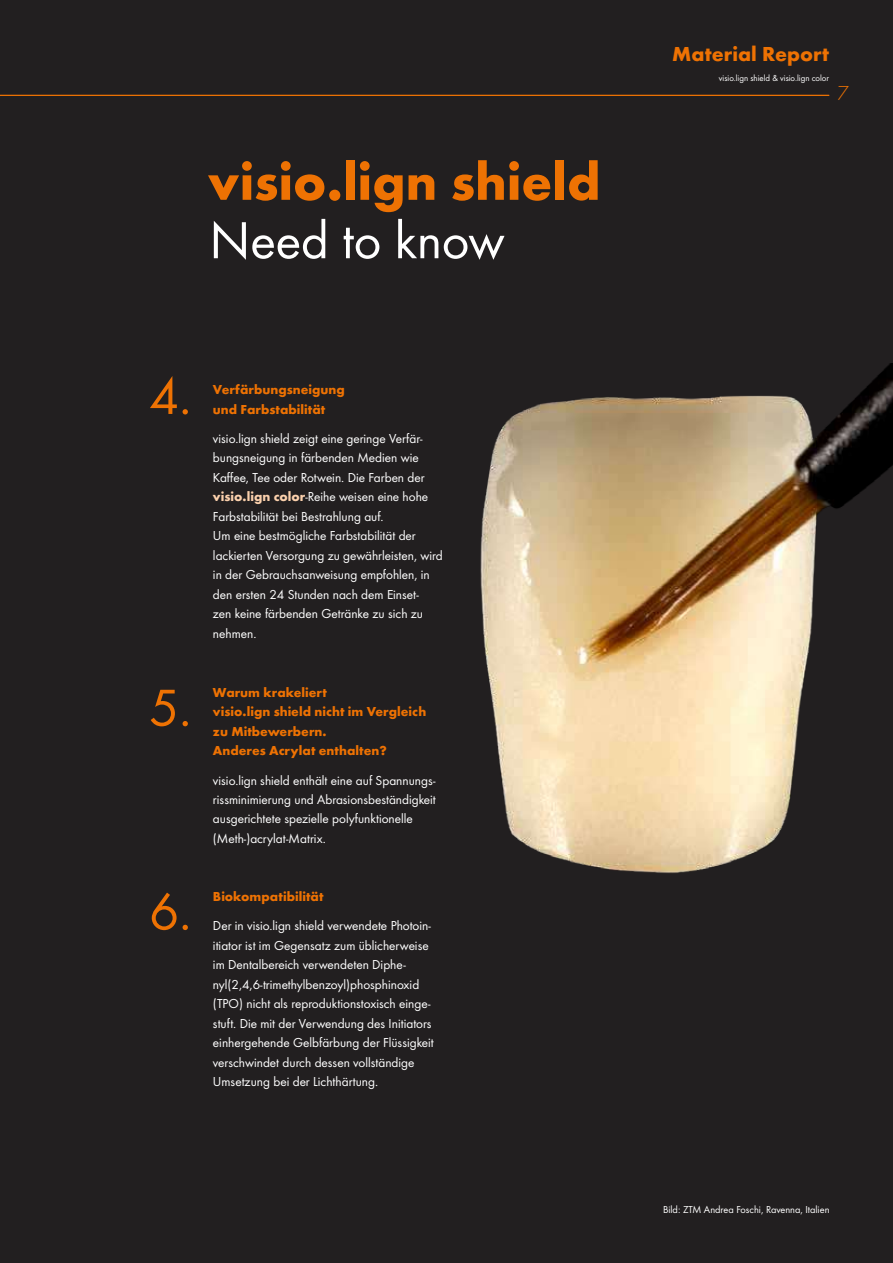
<style>
.page{position:relative;width:893px;height:1263px;background:#221f20}
.page>*{position:absolute;margin:0;border:0;box-sizing:border-box;transform-origin:0 0}
.t1{font:700 54px "Futura";color:#ee7203}
.t2{font:54px "Futura Boo";color:#fff}
.t3{font:54px "Futura Boo";color:#ee7203}
.t4{font:700 21px "Futura";color:#ee7203}
.t5{font:300 21px "Futura";color:#ee7203}
.t6{font:13.5px/19.5px "Futura Boo";color:#fff}
.t7{font:700 13.5px/19.5px "Futura";color:#ee7203}
.t8{font:10.5px "Futura Boo";color:#fff}
.t9{font:9px "Futura Boo";color:#fff}
.s1{font-family:"Futura";font-weight:700;color:#fcd1ad}
</style>
<div class="page">
<img style="left:387px;top:364px;width:506px;height:541px">
<hr style="left:0;top:95px;width:829px;height:1px;background:#ee7203">
<h1 class="t1" style="left:208px;top:159px;width:394px">visio.lign shield</h1>
<h1 class="t2" style="left:209px;top:212px;width:297px">Need to know</h1>
<h1 class="t3" style="left:149px;top:368px;width:44px">4.</h1>
<h1 class="t3" style="left:149px;top:680px;width:44px">5.</h1>
<p class="t7" style="left:213px;top:381px;width:133px">Verfärbungsneigung und Farbstabilität</p>
<p class="t6" style="left:213px;top:429px;width:231px">visio.lign shield zeigt eine geringe Verfär&shy;bungsneigung in färbenden Medien wie Kaffee, Tee oder Rotwein. Die Farben der <span class="s1">visio.lign color</span>-Reihe weisen eine hohe Farbstabilität bei Bestrahlung auf.<br>Um eine bestmögliche Farbstabilität der lackierten Versorgung zu gewährleisten, wird in der Gebrauchsanweisung empfohlen, in den ersten 24 Stunden nach dem Einset-<br>zen keine färbenden Getränke zu sich zu nehmen.</p>
<p class="t7" style="left:213px;top:684px;width:215px">Warum krakeliert<br>visio.lign shield nicht im Vergleich zu Mitbewerbern.<br>Anderes Acrylat enthalten?</p>
<p class="t6" style="left:213px;top:770px;width:224px">visio.lign shield enthält eine auf Spannungs&shy;rissminimierung und Abrasionsbeständigkeit ausgerichtete spezielle polyfunktionelle (Meth-)acrylat-Matrix.</p>
<h1 class="t3" style="left:149px;top:884px;width:44px">6.</h1>
<p class="t7" style="left:213px;top:888px;width:112px">Biokompatibilität</p>
<p class="t6" style="left:213px;top:916px;width:222px">Der in visio.lign shield verwendete Photoin&shy;itiator ist im Gegensatz zum üblicherweise im Dentalbereich verwendeten Diphe&shy;nyl(2,4,6-trimethylbenzoyl)phosphinoxid (TPO) nicht als reproduktionstoxisch einge&shy;stuft. Die mit der Verwendung des Initiators einhergehende Gelbfärbung der Flüssigkeit verschwindet durch dessen vollständige Umsetzung bei der Lichthärtung.</p>
<h2 class="t4" style="left:672px;top:45px;width:158px">Material Report</h2>
<p class="t9" style="left:719px;top:74px;width:112px">visio.lign shield &amp; visio.lign color</p>
<h2 class="t5" style="left:837px;top:81px;width:13px">7</h2>
<p class="t8" style="left:663px;top:1204px;width:168px">Bild: ZTM Andrea Foschi, Ravenna, Italien</p>
</div>
